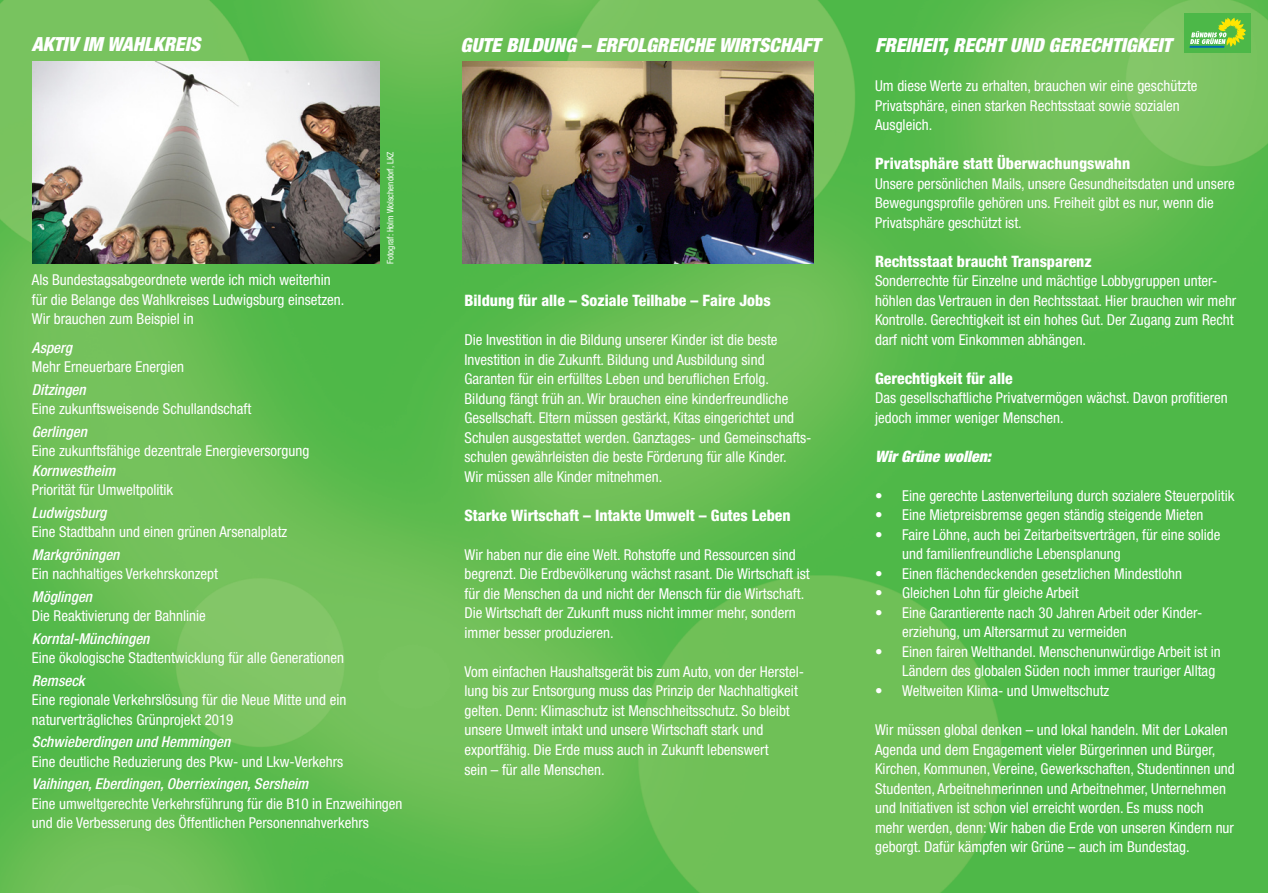
<style>
.page{position:relative;width:1268px;height:893px;background:#fff}
.page>*{position:absolute;margin:0;border:0;box-sizing:border-box;transform-origin:0 0}
.t1{font:italic 900 condensed 19.5px "Helvetica Neue LT Std";color:#fff}
.t2{font:800 condensed 15.75px "Helvetica Neue LT Std";color:#fff}
.t3{font:italic 900 condensed 15.75px "Helvetica Neue LT Std";color:#fff}
.t4{font:condensed 15px/19.5px "Helvetica Neue LT Std";color:#fff}
.t5{font:italic 500 condensed 15px "Helvetica Neue LT Std";color:#fff}
.t6{font:condensed 9px "Helvetica Neue LT Std";color:#fff}
</style>
<div class="page">
<img style="left:0;top:0;width:1267px;height:893px">
<div style="left:1184px;top:13px;width:66px;height:40px;background:#4cb848"></div>
<hr style="left:1189px;top:46px;width:35px;height:2px;background:#006cb3">
<svg style="left:1189px;top:18px;width:56px;height:29px"></svg>
<img style="left:33px;top:61px;width:346px;height:202px">
<img style="left:462px;top:62px;width:351px;height:202px">
<p class="t1" style="left:32px;top:32px;width:170px">AKTIV IM WAHLKREIS</p>
<p class="t6" style="left:385px;top:264px;width:114px;rotate:-90deg">Fotograf: Holm Wolschendorf, LKZ</p>
<p class="t4" style="left:32px;top:270px;width:300px">Als Bundestagsabgeordnete werde ich mich weiterhin</p>
<p class="t4" style="left:32px;top:290px;width:314px">für die Belange des Wahlkreises Ludwigsburg einsetzen.</p>
<p class="t4" style="left:32px;top:309px;width:163px">Wir brauchen zum Beispiel in</p>
<p class="t5" style="left:32px;top:339px;width:42px">Asperg</p>
<p class="t4" style="left:32px;top:357px;width:154px">Mehr Erneuerbare Energien</p>
<p class="t5" style="left:32px;top:381px;width:55px">Ditzingen</p>
<p class="t4" style="left:32px;top:399px;width:221px">Eine zukunftsweisende Schullandschaft</p>
<p class="t5" style="left:32px;top:423px;width:56px">Gerlingen</p>
<p class="t4" style="left:32px;top:441px;width:279px">Eine zukunftsfähige dezentrale Energieversorgung</p>
<p class="t5" style="left:32px;top:462px;width:85px">Kornwestheim</p>
<p class="t4" style="left:32px;top:480px;width:143px">Priorität für Umweltpolitik</p>
<p class="t5" style="left:32px;top:504px;width:76px">Ludwigsburg</p>
<p class="t4" style="left:32px;top:522px;width:257px">Eine Stadtbahn und einen grünen Arsenalplatz</p>
<p class="t5" style="left:32px;top:546px;width:89px">Markgröningen</p>
<p class="t4" style="left:32px;top:564px;width:188px">Ein nachhaltiges Verkehrskonzept</p>
<p class="t5" style="left:32px;top:588px;width:62px">Möglingen</p>
<p class="t4" style="left:32px;top:606px;width:175px">Die Reaktivierung der Bahnlinie</p>
<p class="t5" style="left:32px;top:630px;width:119px">Korntal-Münchingen</p>
<p class="t4" style="left:32px;top:648px;width:313px">Eine ökologische Stadtentwicklung für alle Generationen</p>
<p class="t5" style="left:32px;top:672px;width:54px">Remseck</p>
<p class="t4" style="left:32px;top:690px;width:316px">Eine regionale Verkehrslösung für die Neue Mitte und ein</p>
<p class="t4" style="left:32px;top:710px;width:203px">naturverträgliches Grünprojekt 2019</p>
<p class="t5" style="left:32px;top:733px;width:200px">Schwieberdingen und Hemmingen</p>
<p class="t4" style="left:32px;top:752px;width:313px">Eine deutliche Reduzierung des Pkw- und Lkw-Verkehrs</p>
<p class="t5" style="left:32px;top:775px;width:278px">Vaihingen, Eberdingen, Oberriexingen, Sersheim</p>
<p class="t4" style="left:32px;top:794px;width:372px">Eine umweltgerechte Verkehrsführung für die B10 in Enzweihingen und die Verbesserung des Öffentlichen Personennahverkehrs</p>
<p class="t1" style="left:460px;top:33px;width:361px">GUTE BILDUNG – ERFOLGREICHE WIRTSCHAFT</p>
<p class="t1" style="left:874px;top:33px;width:298px">FREIHEIT, RECHT UND GERECHTIGKEIT</p>
<p class="t4" style="left:874px;top:76px;width:324px">Um diese Werte zu erhalten, brauchen wir eine geschützte</p>
<p class="t4" style="left:874px;top:96px;width:306px">Privatsphäre, einen starken Rechtsstaat sowie sozialen</p>
<p class="t4" style="left:874px;top:115px;width:59px">Ausgleich.</p>
<p class="t2" style="left:874px;top:154px;width:257px">Privatsphäre statt Überwachungswahn</p>
<p class="t4" style="left:874px;top:174px;width:361px">Unsere persönlichen Mails, unsere Gesundheitsdaten und unsere<br>Bewegungsprofile gehören uns. Freiheit gibt es nur, wenn die<br>Privatsphäre geschützt ist.</p>
<p class="t2" style="left:874px;top:252px;width:218px">Rechtsstaat braucht Transparenz</p>
<p class="t4" style="left:874px;top:271px;width:363px">Sonderrechte für Einzelne und mächtige Lobbygruppen unter&shy;höhlen das Vertrauen in den Rechtsstaat. Hier brauchen wir mehr Kontrolle. Gerechtigkeit ist ein hohes Gut. Der Zugang zum Recht darf nicht vom Einkommen abhängen.</p>
<p class="t2" style="left:874px;top:369px;width:139px">Gerechtigkeit für alle</p>
<p class="t4" style="left:874px;top:388px;width:354px">Das gesellschaftliche Privatvermögen wächst. Davon profitieren jedoch immer weniger Menschen.</p>
<p class="t3" style="left:874px;top:447px;width:117px">Wir Grüne wollen:</p>
<p class="t4" style="left:874px;top:486px;width:361px">• Eine gerechte Lastenverteilung durch sozialere Steuerpolitik</p>
<p class="t4" style="left:874px;top:505px;width:329px">• Eine Mietpreisbremse gegen ständig steigende Mieten</p>
<p class="t4" style="left:901px;top:525px;width:320px;text-indent:-27px">• Faire Löhne, auch bei Zeitarbeitsverträgen, für eine solide und familienfreundliche Lebensplanung</p>
<p class="t4" style="left:874px;top:564px;width:308px">• Einen flächendeckenden gesetzlichen Mindestlohn</p>
<p class="t4" style="left:874px;top:583px;width:205px">• Gleichen Lohn für gleiche Arbeit</p>
<p class="t4" style="left:901px;top:603px;width:302px;text-indent:-27px">• Eine Garantierente nach 30 Jahren Arbeit oder Kinder&shy;erziehung, um Altersarmut zu vermeiden</p>
<p class="t4" style="left:901px;top:642px;width:320px;text-indent:-27px">• Einen fairen Welthandel. Menschenunwürdige Arbeit ist in<br>Ländern des globalen Süden noch immer trauriger Alltag</p>
<p class="t4" style="left:874px;top:681px;width:236px">• Weltweiten Klima- und Umweltschutz</p>
<p class="t4" style="left:874px;top:720px;width:361px">Wir müssen global denken – und lokal handeln. Mit der Lokalen Agenda und dem Engagement vieler Bürgerinnen und Bürger, Kirchen, Kommunen, Vereine, Gewerkschaften, Studentinnen und Studenten, Arbeitnehmerinnen und Arbeitnehmer, Unternehmen und Initiativen ist schon viel erreicht worden. Es muss noch mehr werden, denn: Wir haben die Erde von unseren Kindern nur geborgt. Dafür kämpfen wir Grüne – auch im Bundestag.</p>
<p class="t2" style="left:464px;top:291px;width:307px">Bildung für alle – Soziale Teilhabe – Faire Jobs</p>
<p class="t4" style="left:464px;top:330px;width:314px">Die Investition in die Bildung unserer Kinder ist die beste</p>
<p class="t4" style="left:464px;top:350px;width:306px">Investition in die Zukunft. Bildung und Ausbildung sind<br>Garanten für ein erfülltes Leben und beruflichen Erfolg.</p>
<p class="t4" style="left:464px;top:389px;width:325px">Bildung fängt früh an. Wir brauchen eine kinderfreundliche</p>
<p class="t4" style="left:464px;top:408px;width:348px">Gesellschaft. Eltern müssen gestärkt, Kitas eingerichtet und<br>Schulen ausgestattet werden. Ganztages- und Gemeinschafts&shy;schulen gewährleisten die beste Förderung für alle Kinder.</p>
<p class="t4" style="left:464px;top:467px;width:199px">Wir müssen alle Kinder mitnehmen.</p>
<p class="t2" style="left:464px;top:506px;width:327px">Starke Wirtschaft – Intakte Umwelt – Gutes Leben</p>
<p class="t4" style="left:464px;top:545px;width:347px">Wir haben nur die eine Welt. Rohstoffe und Ressourcen sind begrenzt. Die Erdbevölkerung wächst rasant. Die Wirtschaft ist für die Menschen da und nicht der Mensch für die Wirtschaft.<br>Die Wirtschaft der Zukunft muss nicht immer mehr, sondern immer besser produzieren.</p>
<p class="t4" style="left:464px;top:662px;width:341px">Vom einfachen Haushaltsgerät bis zum Auto, von der Herstel&shy;lung bis zur Entsorgung muss das Prinzip der Nachhaltigkeit gelten. Denn: Klimaschutz ist Menschheitsschutz. So bleibt unsere Umwelt intakt und unsere Wirtschaft stark und</p>
<p class="t4" style="left:464px;top:740px;width:305px">exportfähig. Die Erde muss auch in Zukunft lebenswert</p>
<p class="t4" style="left:464px;top:759px;width:142px">sein – für alle Menschen.</p>
</div>
